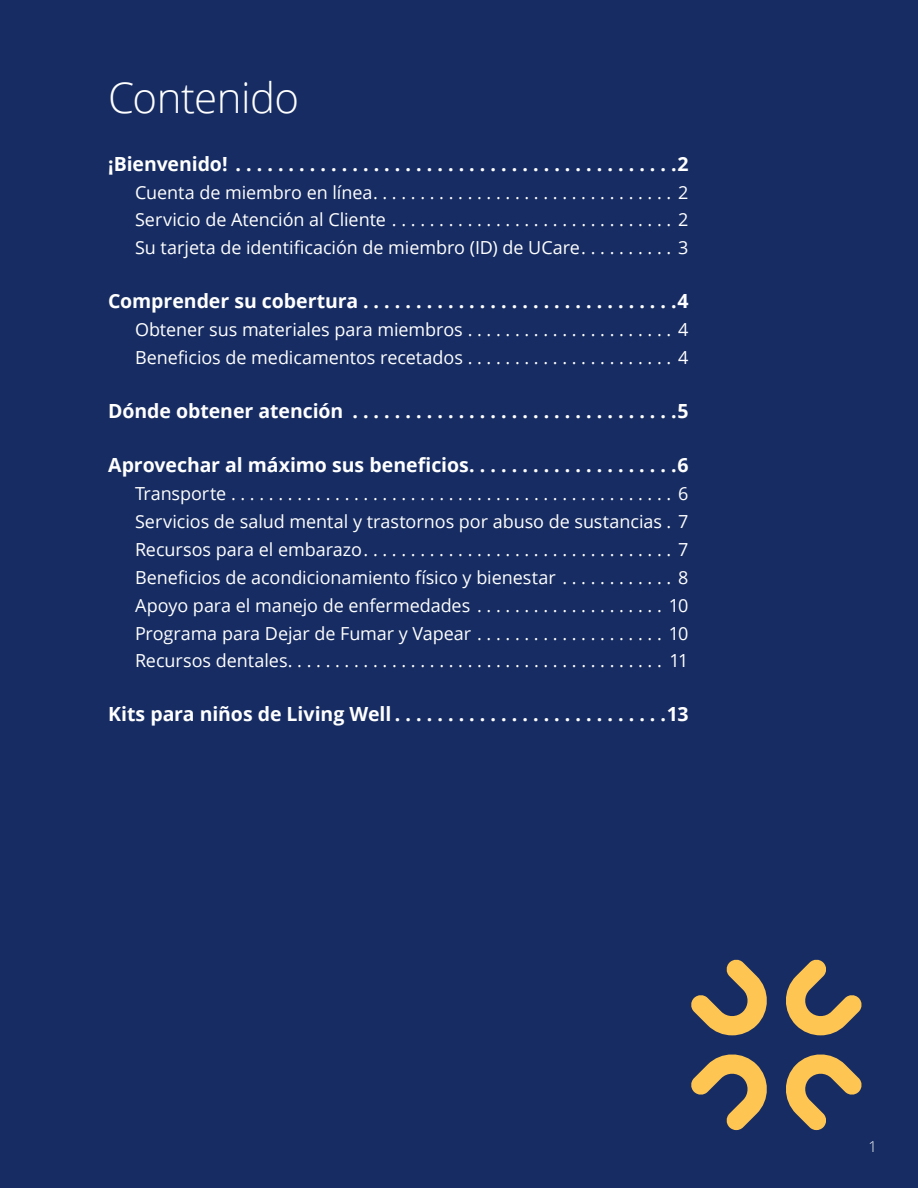
<style>
.page{position:relative;width:918px;height:1188px;background:#162c62}
.page>*{position:absolute;margin:0;border:0;box-sizing:border-box;transform-origin:0 0}
.Front_matter_head{font:300 42px "Open Sans";letter-spacing:-.01em;color:#fff}
.TOC_head{font:700 19.5px "Open Sans";letter-spacing:-.005em;color:#fff}
.TOC_A_head{font:18px "Open Sans";letter-spacing:-.005em;color:#fff}
.t1{font:300 15px "Open Sans";color:#fff}
</style>
<div class="page">
<svg style="left:786px;top:959px;width:76px;height:76px"></svg>
<svg style="left:691px;top:1054px;width:76px;height:76px"></svg>
<svg style="left:691px;top:959px;width:76px;height:76px"></svg>
<svg style="left:786px;top:1054px;width:76px;height:76px"></svg>
<p class="Front_matter_head" style="left:108px;top:69px;width:193px">Contenido</p>
<p class="TOC_head" style="left:108px;top:150px;width:582px">¡Bienvenido! . . . . . . . . . . . . . . . . . . . . . . . . . . . . . . . . . . . . . . . . . 2</p>
<p class="TOC_A_head" style="left:135px;top:180px;width:555px">Cuenta de miembro en línea . . . . . . . . . . . . . . . . . . . . . . . . . . . . . . . . 2</p>
<p class="TOC_A_head" style="left:135px;top:208px;width:555px">Servicio de Atención al Cliente . . . . . . . . . . . . . . . . . . . . . . . . . . . . . . 2</p>
<p class="TOC_A_head" style="left:135px;top:236px;width:555px">Su tarjeta de identificación de miembro (ID) de UCare . . . . . . . . . . 3</p>
<p class="TOC_head" style="left:108px;top:288px;width:582px">Comprender su cobertura . . . . . . . . . . . . . . . . . . . . . . . . . . . . . 4</p>
<p class="TOC_A_head" style="left:135px;top:317px;width:555px">Obtener sus materiales para miembros . . . . . . . . . . . . . . . . . . . . . . 4</p>
<p class="TOC_A_head" style="left:135px;top:345px;width:555px">Beneficios de medicamentos recetados . . . . . . . . . . . . . . . . . . . . . . 4</p>
<p class="TOC_head" style="left:108px;top:397px;width:582px">Dónde obtener atención . . . . . . . . . . . . . . . . . . . . . . . . . . . . . . 5</p>
<p class="TOC_head" style="left:108px;top:451px;width:582px">Aprovechar al máximo sus beneficios . . . . . . . . . . . . . . . . . . . 6</p>
<p class="TOC_A_head" style="left:135px;top:481px;width:555px">Transporte . . . . . . . . . . . . . . . . . . . . . . . . . . . . . . . . . . . . . . . . . . . . . . . 6</p>
<p class="TOC_A_head" style="left:135px;top:509px;width:555px">Servicios de salud mental y trastornos por abuso de sustancias . 7</p>
<p class="TOC_A_head" style="left:135px;top:537px;width:555px">Recursos para el embarazo . . . . . . . . . . . . . . . . . . . . . . . . . . . . . . . . . 7</p>
<p class="TOC_A_head" style="left:135px;top:565px;width:555px">Beneficios de acondicionamiento físico y bienestar . . . . . . . . . . . . 8</p>
<p class="TOC_A_head" style="left:135px;top:593px;width:555px">Apoyo para el manejo de enfermedades . . . . . . . . . . . . . . . . . . . . 10</p>
<p class="TOC_A_head" style="left:135px;top:621px;width:555px">Programa para Dejar de Fumar y Vapear . . . . . . . . . . . . . . . . . . . . 10</p>
<p class="TOC_A_head" style="left:135px;top:649px;width:555px">Recursos dentales . . . . . . . . . . . . . . . . . . . . . . . . . . . . . . . . . . . . . . . . 11</p>
<p class="TOC_head" style="left:108px;top:701px;width:582px">Kits para niños de Living Well . . . . . . . . . . . . . . . . . . . . . . . . . 13</p>
<p class="t1" style="left:869px;top:1136px;width:10px">1</p>
</div>
